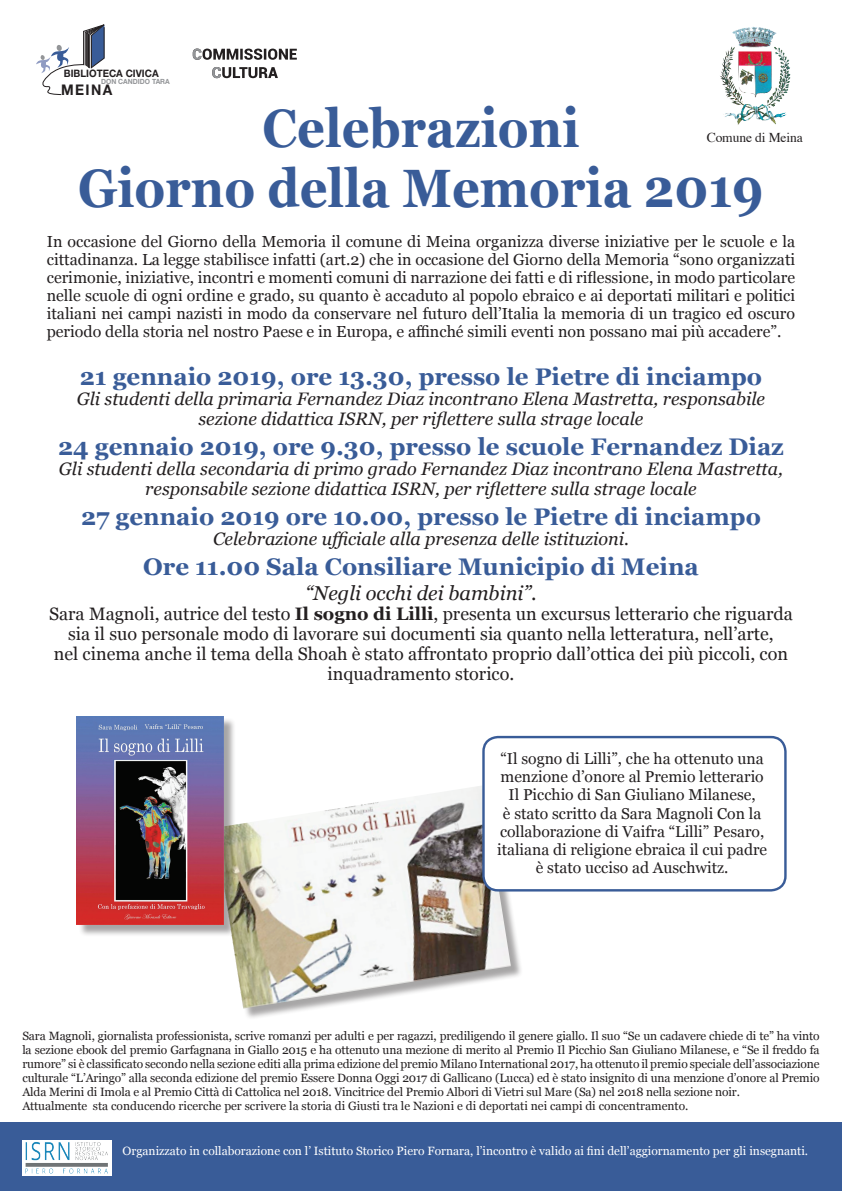
<style>
.page{position:relative;width:842px;height:1191px;background:#fff}
.page>*{position:absolute;margin:0;border:0;box-sizing:border-box;transform-origin:0 0}
.t1{font:700 54px/60.3px "Georgia";color:#395c98;text-align:center;scale:.9 1}
.t2{font:700 24px "Georgia";color:#395c98}
.t3{font:italic 20px "Georgia";color:#231f20}
.t4{font:italic 18px/20px "Georgia";color:#231f20;text-align:center}
.t5{font:18px/20px "Georgia";color:#231f20;text-align:center}
.t6{font:16px/18px "Georgia";color:#231f20;text-align:justify}
.t7{font:15.7px/18.2px "Georgia";color:#231f20;text-align:center}
.t8{font:700 14.7px "Helvetica Neue LT";letter-spacing:.1em;color:#231f20;scale:.95 1}
.t9{font:13.6px "Times";letter-spacing:-.01em;color:#231f20}
.t10{font:12px/14px "Georgia";letter-spacing:-.01em;color:#231f20}
.t11{font:12px "Georgia";color:#fff}
.t12{font:700 10.3px "Helvetica Neue LT";color:#231f20;scale:.95 1}
.t13{font:700 7.1px "Helvetica Neue LT";color:#939598;scale:.95 1}
.s1{font-style:normal}
.s2{font-weight:700}
</style>
<div class="page">
<div style="left:0;top:1122px;width:842px;height:69px;background:#395c98"></div>
<svg style="left:36px;top:24px;width:69px;height:71px"></svg>
<img style="left:720px;top:27px;width:70px;height:98px">
<div style="left:22px;top:1140px;width:89px;height:35px;background:#fff"></div>
<img style="left:25px;top:1142px;width:82px;height:31px">
<div style="left:217px;top:787px;width:306px;height:233px;background:#231f20;opacity:.4"></div>
<img style="left:217px;top:786px;width:294px;height:222px">
<div style="left:78px;top:717px;width:158px;height:220px;background:#231f20;opacity:.4"></div>
<img style="left:77px;top:716px;width:147px;height:209px">
<div style="left:483px;top:737px;width:302px;height:153px;background:#fff;border-radius:15px"></div>
<div style="left:482px;top:736px;width:305px;height:155px;border:2px solid #395c98;border-radius:15px"></div>
<svg style="left:193px;top:49px;width:104px;height:11px"></svg>
<svg style="left:212px;top:67px;width:66px;height:11px"></svg>
<p class="t12" style="left:64px;top:67px;width:101px">BIBLIOTECA CIVICA</p>
<p class="t8" style="left:61px;top:81px;width:55px">MEINA</p>
<p class="t13" style="left:101px;top:77px;width:74px">DON CANDIDO TARA</p>
<h1 class="t1" style="left:78px;top:95px;width:763px">Celebrazioni<br>Giorno della Memoria 2019</h1>
<p class="t6" style="left:47px;top:232px;width:750px">In occasione del Giorno della Memoria il comune di Meina organizza diverse iniziative per le scuole e la cittadinanza. La legge stabilisce infatti (art.2) che in occasione del Giorno della Memoria “sono organizzati cerimonie, iniziative, incontri e momenti comuni di narrazione dei fatti e di riflessione, in modo particolare nelle scuole di ogni ordine e grado, su quanto è accaduto al popolo ebraico e ai deportati militari e politici italiani nei campi nazisti in modo da conservare nel futuro dell’Italia la memoria di un tragico ed oscuro periodo della storia nel nostro Paese e in Europa, e affinché simili eventi non possano mai più accadere”.</p>
<h2 class="t2" style="left:80px;top:359px;width:684px">21 gennaio 2019, ore 13.30, presso le Pietre di inciampo</h2>
<h3 class="t4" style="left:77px;top:388px;width:690px">Gli studenti della primaria Fernandez Diaz incontrano Elena Mastretta, responsabile sezione didattica ISRN, per riflettere sulla strage locale</h3>
<h2 class="t2" style="left:58px;top:429px;width:727px">24 gennaio 2019, ore 9.30, presso le scuole Fernandez Diaz</h2>
<h3 class="t4" style="left:59px;top:458px;width:726px">Gli studenti della secondaria di primo grado Fernandez Diaz incontrano Elena Mastretta, responsabile sezione didattica ISRN, per riflettere sulla strage locale</h3>
<h2 class="t2" style="left:81px;top:499px;width:681px">27 gennaio 2019 ore 10.00, presso le Pietre di inciampo</h2>
<h3 class="t4" style="left:213px;top:528px;width:417px">Celebrazione ufficiale alla presenza delle istituzioni.</h3>
<h2 class="t2" style="left:143px;top:549px;width:557px">Ore 11.00 Sala Consiliare Municipio di Meina</h2>
<h3 class="t3" style="left:305px;top:579px;width:233px">“Negli occhi dei bambini”<span class="s1">.</span></h3>
<p class="t5" style="left:49px;top:603px;width:745px">Sara Magnoli, autrice del testo <span class="s2">Il sogno di Lilli</span>, presenta un excursus letterario che riguarda sia il suo personale modo di lavorare sui documenti sia quanto nella letteratura, nell’arte,<br>nel cinema anche il tema della Shoah è stato affrontato proprio dall’ottica dei più piccoli, con inquadramento storico.</p>
<p class="t9" style="left:707px;top:124px;width:98px">Comune di Meina</p>
<p class="t7" style="left:497px;top:749px;width:272px">“Il sogno di Lilli”, che ha ottenuto una menzione d’onore al Premio letterario Il Picchio di San Giuliano Milanese,<br>è stato scritto da Sara Magnoli Con la collaborazione di Vaifra “Lilli” Pesaro, italiana di religione ebraica il cui padre è stato ucciso ad Auschwitz.</p>
<p class="t10" style="left:22px;top:1028px;width:799px">Sara Magnoli, giornalista professionista, scrive romanzi per adulti e per ragazzi, prediligendo il genere giallo. Il suo “Se un cadavere chiede di te” ha vinto la sezione ebook del premio Garfagnana in Giallo 2015 e ha ottenuto una mezione di merito al Premio Il Picchio San Giuliano Milanese, e “Se il freddo fa rumore” si è classificato secondo nella sezione editi alla prima edizione del premio Milano International 2017, ha ottenuto il premio speciale dell’associazione culturale “L’Aringo” alla seconda edizione del premio Essere Donna Oggi 2017 di Gallicano (Lucca) ed è stato insignito di una menzione d’onore al Premio Alda Merini di Imola e al Premio Città di Cattolica nel 2018. Vincitrice del Premio Albori di Vietri sul Mare (Sa) nel 2018 nella sezione noir.<br>Attualmente sta conducendo ricerche per scrivere la storia di Giusti tra le Nazioni e di deportati nei campi di concentramento.</p>
<p class="t11" style="left:123px;top:1142px;width:687px">Organizzato in collaborazione con l’ Istituto Storico Piero Fornara, l’incontro è valido ai fini dell’aggiornamento per gli insegnanti.</p>
</div>
